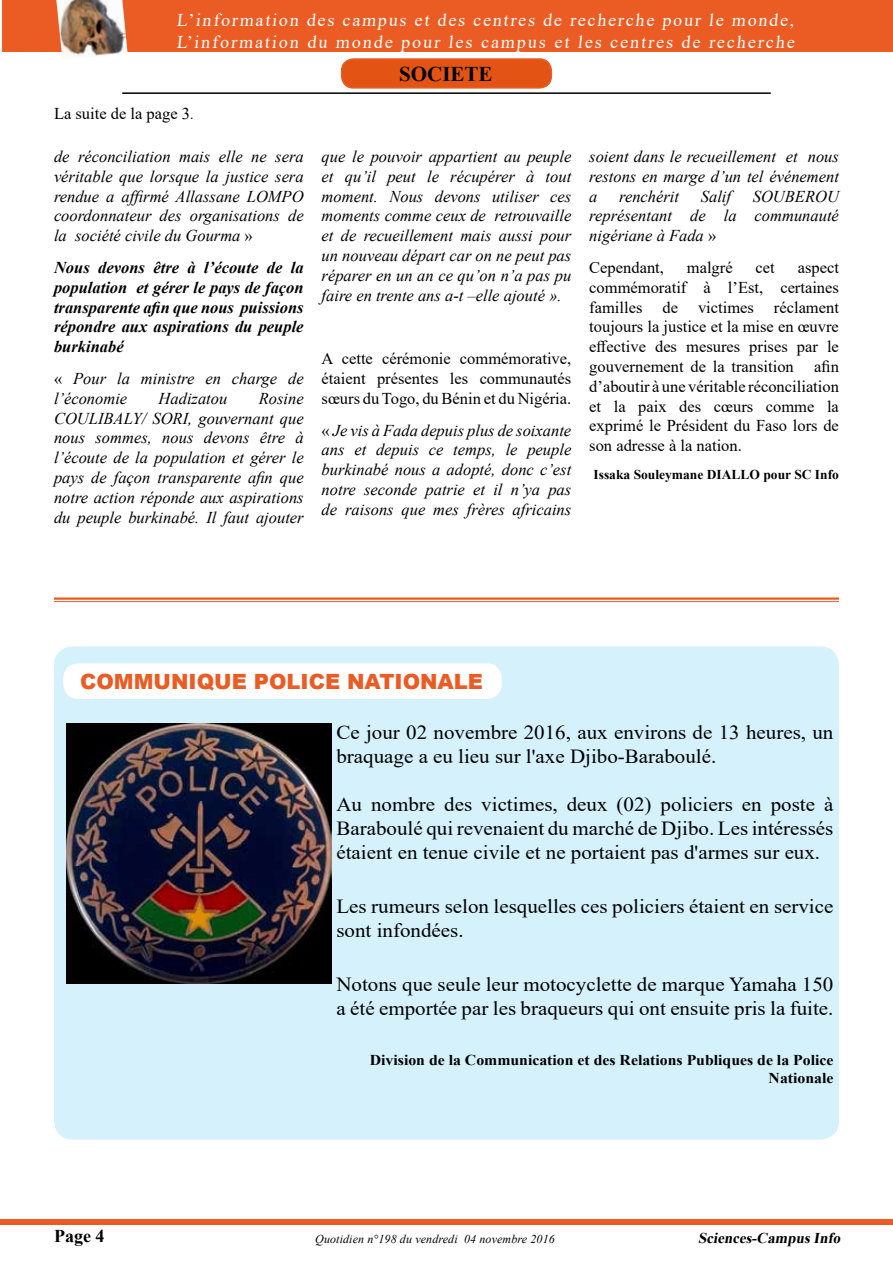
<style>
.page{position:relative;width:893px;height:1263px;background:#fff}
.page>*{position:absolute;margin:0;border:0;box-sizing:border-box;transform-origin:0 0}
.t1{font:900 21px "Arial";color:#ea5c24}
.t2{font:700 21px "Times New Roman";color:#000}
.t3{font:19.95px/24px "Times New Roman";color:#000;scale:1.05 1}
.t4{font:18px/21.6px "Times New Roman";letter-spacing:.105em;color:#fff}
.t5{font:700 18px "Times New Roman";color:#000}
.t6{font:italic 16.5px/19.8px "Times New Roman";color:#000;text-align:justify}
.t7{font:16.5px/19.8px "Times New Roman";color:#000;text-align:justify}
.t8{font:italic 700 16.5px/19.8px "Times New Roman";color:#000;text-align:justify}
.t9{font:700 15px/18px "Times New Roman";color:#000;text-align:right;scale:1.05 1}
.t10{font:italic 700 15px "Times New Roman";color:#000}
.t11{font:700 13.5px "Times New Roman";color:#000}
.t12{font:italic 12px "Times New Roman";letter-spacing:.01em;color:#000}
.s1{font-size:13.5px}
.s2{font-style:normal}
</style>
<div class="page">
<div style="left:1px;top:1219px;width:892px;height:6px;background:#ea5c24"></div>
<hr style="left:122px;top:92px;width:649px;height:2px;background:#000">
<div style="left:2px;top:0;width:891px;height:51px;background:#ea5c24"></div>
<img style="left:56px;top:0;width:72px;height:58px">
<hr style="left:54px;top:597px;width:785px;height:3px;background:#ea5c24">
<hr style="left:54px;top:601px;width:785px;height:1px;background:#ea5c24">
<div style="left:55px;top:647px;width:783px;height:492px;background:#d4f1fc;border-radius:18px"></div>
<img style="left:67px;top:724px;width:264px;height:259px">
<div style="left:63px;top:663px;width:439px;height:36px;background:#fff;border-radius:15px"></div>
<div style="left:342px;top:59px;width:209px;height:29px;background:#e35414;border-radius:12px"></div>
<div style="left:341px;top:58px;width:211px;height:31px;border:2px solid #ea5c24;border-radius:12px"></div>
<p class="t4" style="left:176px;top:9px;width:622px">L’information des campus et des centres de recherche pour le monde,<br>L’information du monde pour les campus et les centres de recherche</p>
<p class="t7" style="left:54px;top:103px;width:141px">La suite de la page 3<span class="s1">.</span></p>
<p class="t6" style="left:54px;top:146px;width:251px">de réconciliation mais elle ne sera véritable que lorsque la justice sera rendue a affirmé Allassane LOMPO coordonnateur des organisations de la société civile du Gourma <span class="s2">»</span></p>
<p class="t8" style="left:54px;top:257px;width:251px">Nous devons être à l’écoute de la population et gérer le pays de façon transparente afin que nous puissions répondre aux aspirations du peuple burkinabé</p>
<p class="t6" style="left:54px;top:368px;width:251px"><span class="s2">«</span> Pour la ministre en charge de l’économie</p>
<p class="t6" style="left:159px;top:388px;width:70px">Hadizatou</p>
<p class="t6" style="left:54px;top:388px;width:251px;text-indent:205px">Rosine COULIBALY/ SORI, gouvernant que nous sommes, nous devons être à l’écoute de la population et gérer le pays de façon transparente afin que notre action réponde aux aspirations du peuple burkinabé. Il faut ajouter</p>
<p class="t2" style="left:399px;top:58px;width:95px">SOCIETE</p>
<p class="t6" style="left:322px;top:146px;width:251px">que le pouvoir appartient au peuple et qu’il peut le récupérer à tout moment. Nous devons utiliser ces moments comme ceux de retrouvaille et de recueillement mais aussi pour un nouveau départ car on ne peut pas réparer en un an ce qu’on n’a pas pu faire en trente ans a-t –elle ajouté ».</p>
<p class="t7" style="left:322px;top:348px;width:251px">A cette cérémonie commémorative, étaient présentes les communautés sœurs du Togo, du Bénin et du Nigéria.</p>
<p class="t6" style="left:322px;top:420px;width:251px"><span class="s2">«</span> Je vis à Fada depuis plus de soixante ans et depuis ce temps, le peuple burkinabé nous a adopté, donc c’est notre seconde patrie et il n’ya pas de raisons que mes frères africains</p>
<p class="t6" style="left:589px;top:146px;width:251px">soient dans le recueillement et nous restons en marge d’un tel événement a</p>
<p class="t6" style="left:619px;top:186px;width:61px">renchérit</p>
<p class="t6" style="left:701px;top:186px;width:32px">Salif</p>
<p class="t6" style="left:589px;top:186px;width:251px;text-indent:163px">SOUBEROU représentant de la communauté nigériane à Fada <span class="s2">»</span></p>
<p class="t7" style="left:589px;top:257px;width:76px">Cependant,</p>
<p class="t7" style="left:687px;top:257px;width:47px">malgré</p>
<p class="t7" style="left:756px;top:257px;width:21px">cet</p>
<p class="t7" style="left:589px;top:257px;width:251px;text-indent:208px">aspect commémoratif à l’Est, certaines familles de victimes réclament toujours la justice et la mise en œuvre effective des mesures prises par le gouvernement de la transition afin d’aboutir à une véritable réconciliation et la paix des cœurs comme la exprimé le Président du Faso lors de son adresse à la nation.</p>
<p class="t11" style="left:593px;top:465px;width:247px">Issaka Souleymane DIALLO pour SC Info</p>
<p class="t1" style="left:80px;top:666px;width:404px">COMMUNIQUE POLICE NATIONALE</p>
<p class="t3" style="left:336px;top:720px;width:475px">Ce jour 02 novembre 2016, aux environs de 13 heures, un braquage a eu lieu sur l'axe Djibo-Baraboulé.</p>
<p class="t3" style="left:336px;top:792px;width:475px;text-align:justify">Au nombre des victimes, deux (02) policiers en poste à Baraboulé qui revenaient du marché de Djibo. Les intéressés étaient en tenue civile et ne portaient pas d'armes sur eux.</p>
<p class="t3" style="left:336px;top:894px;width:475px">Les rumeurs selon lesquelles ces policiers étaient en service sont infondées.</p>
<p class="t3" style="left:336px;top:972px;width:475px">Notons que seule leur motocyclette de marque Yamaha 150 a été emportée par les braqueurs qui ont ensuite pris la fuite.</p>
<p class="t9" style="left:370px;top:1051px;width:443px">Division de la Communication et des Relations Publiques de la Police<br>Nationale</p>
<p class="t5" style="left:54px;top:1223px;width:52px">Page 4</p>
<p class="t12" style="left:315px;top:1231px;width:241px">Quotidien n°198 du vendredi 04 novembre 2016</p>
<p class="t10" style="left:698px;top:1227px;width:147px">Sciences-CampusInfo</p>
</div>
